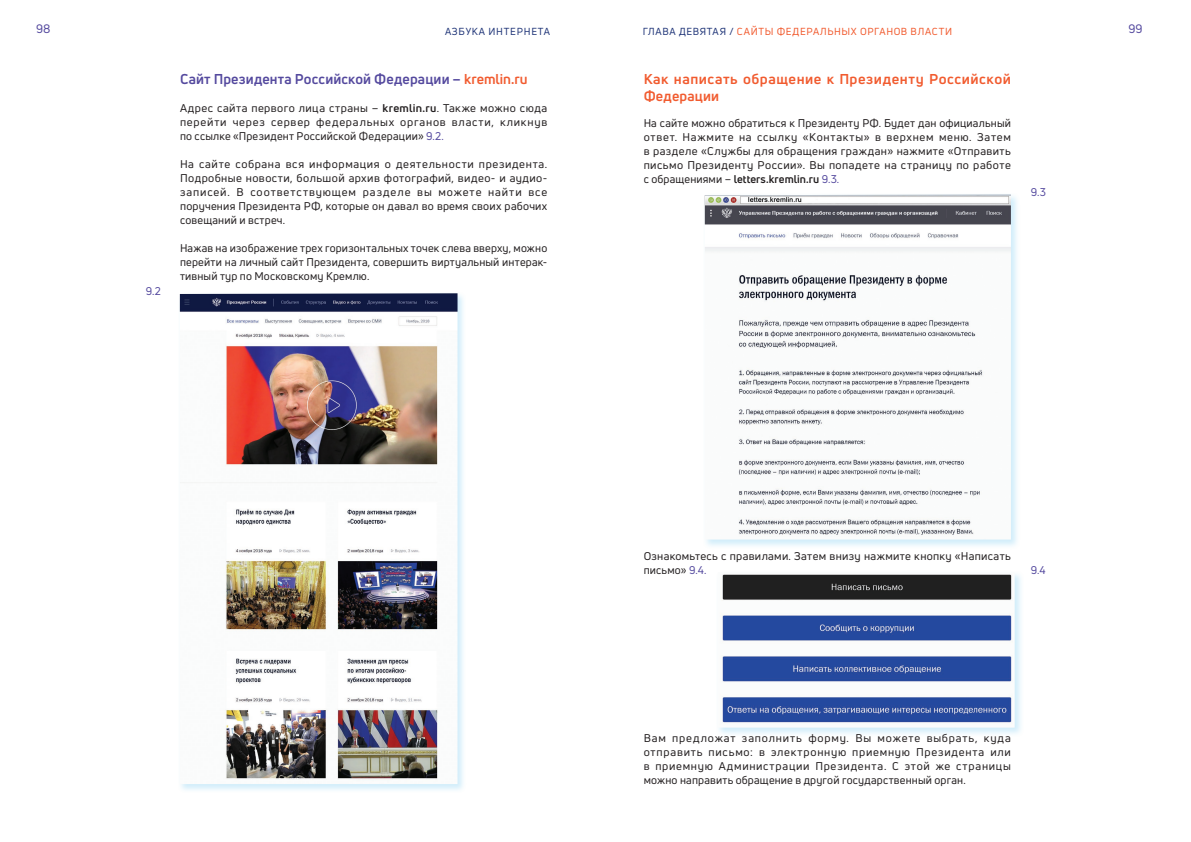
<style>
.page{position:relative;width:1191px;height:842px;background:#fff}
.page>*{position:absolute;margin:0;border:0;box-sizing:border-box;transform-origin:0 0}
.ZAGOLOVOK_SMALL{font:700 14px/17px "Uni Neue";letter-spacing:.035em;color:#f15b2f}
.ZAGOLOVOK_SMALL-2{font:700 14px "Uni Neue";letter-spacing:.01em;color:#54499e}
.t1{font:12px "Uni Neue";color:#54499e}
.nabor{font:11px/14px "Uni Neue";letter-spacing:.02em;color:#231f20;text-align:justify}
.nabor-2{font:11px "Uni Neue";color:#54499e}
.t2{font:10px "Uni Neue";letter-spacing:.06em;color:#f15b2f}
.t3{font:10px "Uni Neue";letter-spacing:.075em;color:#203578}
.s1{color:#203578}
.s2{color:#f15b2f}
.s3{font-weight:700}
.s4{color:#54499e}
</style>
<div class="page">
<div style="left:703px;top:193px;width:317px;height:356px;background:#7cccf2;opacity:.35"></div>
<img style="left:705px;top:195px;width:306px;height:344px">
<div style="left:716px;top:570px;width:308px;height:167px;background:#7cccf2;opacity:.35"></div>
<img style="left:718px;top:572px;width:296px;height:156px">
<div style="left:178px;top:291px;width:288px;height:502px;background:#7cccf2;opacity:.35"></div>
<img style="left:180px;top:293px;width:277px;height:491px">
<p class="t1" style="left:36px;top:21px;width:16px">98</p>
<p class="t3" style="left:445px;top:25px;width:106px">АЗБУКА ИНТЕРНЕТА</p>
<p class="t1" style="left:1128px;top:21px;width:16px">99</p>
<p class="t2" style="left:642px;top:26px;width:311px"><span class="s1">ГЛАВА ДЕВЯТАЯ /</span> САЙТЫ ФЕДЕРАЛЬНЫХ ОРГАНОВ ВЛАСТИ</p>
<p class="nabor-2" style="left:146px;top:284px;width:17px">9.2</p>
<p class="ZAGOLOVOK_SMALL-2" style="left:180px;top:70px;width:349px">Cайт Президента Российской Федерации – <span class="s2">kremlin.ru</span></p>
<p class="nabor" style="left:180px;top:100px;width:369px">Адрес сайта первого лица страны – <span class="s3">kremlin.ru</span>. Также можно сюда перейти через сервер федеральных органов власти, кликнув по ссылке «Президент Российской Федерации» <span class="s4">9.2.</span></p>
<p class="nabor" style="left:180px;top:156px;width:369px">На сайте собрана вся информация о деятельности президента.<br>Подробные новости, большой архив фотографий, видео- и аудио&shy;записей. В соответствующем разделе вы можете найти все поручения Президента РФ, которые он давал во время своих рабочих совещаний и встреч.</p>
<p class="nabor" style="left:180px;top:240px;width:369px">Нажав на изображение трех горизонтальных точек слева вверху, можно перейти на личный сайт Президента, совершить виртуальный интерак&shy;тивный тур по Московскому Кремлю.</p>
<p class="ZAGOLOVOK_SMALL" style="left:643px;top:70px;width:369px">Как написать обращение к Президенту Российской<br>Федерации</p>
<p class="nabor" style="left:643px;top:115px;width:369px">На сайте можно обратиться к Президенту РФ. Будет дан официальный ответ. Нажмите на ссылку «Контакты» в верхнем меню. Затем в разделе «Службы для обращения граждан» нажмите «Отправить письмо Президенту России». Вы попадете на страницу по работе с обращениями – <span class="s3">letters.kremlin.ru</span> <span class="s4">9.3.</span></p>
<p class="nabor-2" style="left:1030px;top:185px;width:17px">9.3</p>
<p class="nabor" style="left:643px;top:549px;width:369px">Ознакомьтесь с правилами. Затем внизу нажмите кнопку «Написать письмо» <span class="s4">9.4.</span></p>
<p class="nabor-2" style="left:1030px;top:563px;width:16px">9.4</p>
<p class="nabor" style="left:643px;top:731px;width:369px">Вам предложат заполнить форму. Вы можете выбрать, куда отправить письмо: в электронную приемную Президента или в приемную Администрации Президента. С этой же страницы можно направить обращение в другой государственный орган.</p>
</div>
